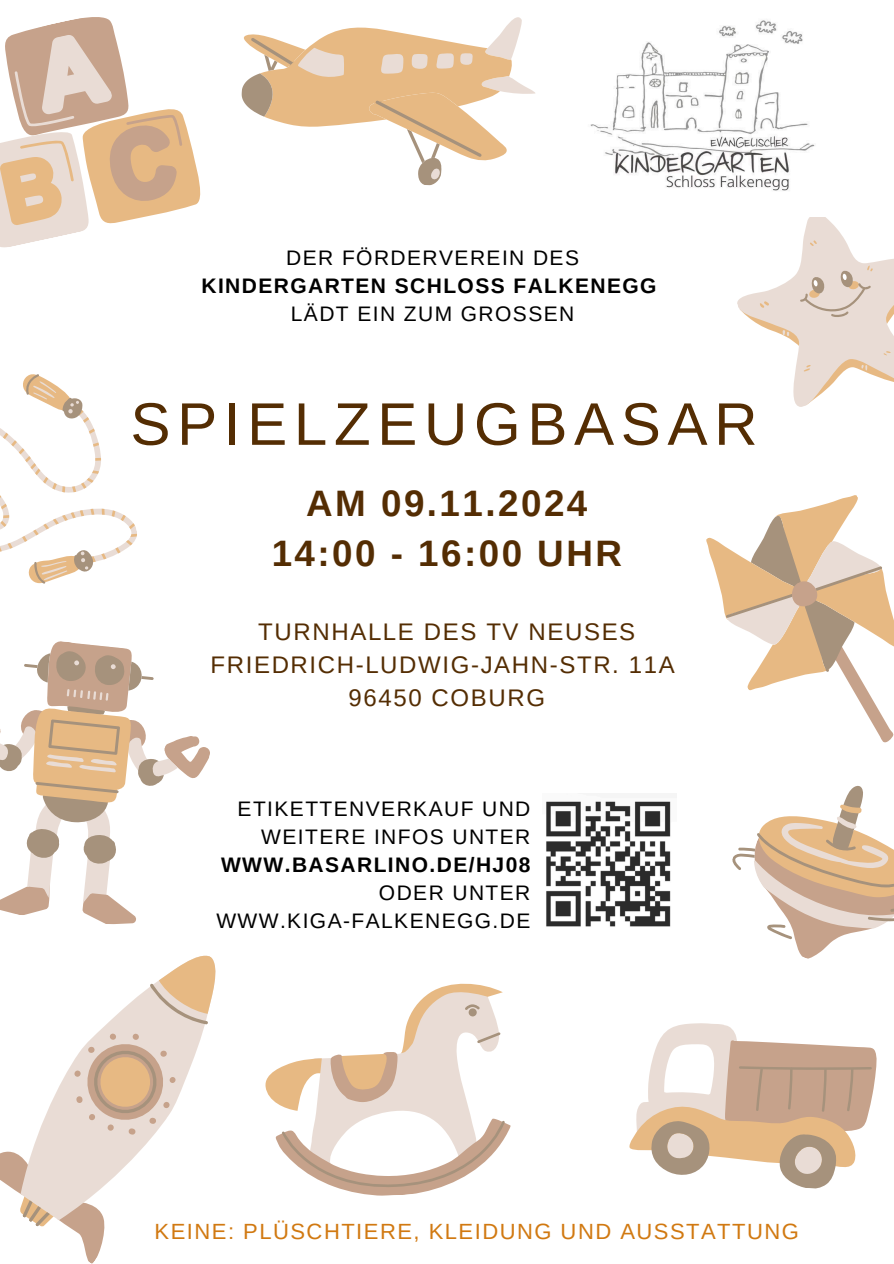
<style>
.page{position:relative;width:894px;height:1264px;background:#fff}
.page>*{position:absolute;margin:0;border:0;box-sizing:border-box;transform-origin:0 0}
.t1{font:60px "Arimo";letter-spacing:.11em;color:#542d03}
.t2{font:700 36.75px/49.5px "Arimo";letter-spacing:.065em;color:#542d03;text-align:center}
.t3{font:24px/32.7px "Arimo";letter-spacing:.065em;color:#542d03;text-align:center}
.t4{font:22.05px "Arimo";letter-spacing:.07em;color:#d17911}
.t5{font:21px "Arimo";letter-spacing:.07em;color:#000}
.t6{font:700 21px/28.2px "Arimo";letter-spacing:.065em;color:#000;text-align:right}
.s1{font-weight:400}
</style>
<div class="page">
<svg style="left:629px;top:1023px;width:248px;height:166px"></svg>
<svg style="left:4px;top:641px;width:206px;height:284px"></svg>
<svg style="left:0;top:650px;width:188px;height:261px"></svg>
<svg style="left:0;top:644px;width:175px;height:226px"></svg>
<svg style="left:83px;top:1241px;width:20px;height:22px"></svg>
<svg style="left:1px;top:983px;width:207px;height:258px"></svg>
<svg style="left:156px;top:955px;width:60px;height:63px"></svg>
<svg style="left:265px;top:983px;width:246px;height:213px"></svg>
<svg style="left:517px;top:17px;width:18px;height:77px"></svg>
<svg style="left:241px;top:17px;width:276px;height:169px"></svg>
<svg style="left:706px;top:495px;width:187px;height:248px"></svg>
<svg style="left:0;top:17px;width:201px;height:231px"></svg>
<svg style="left:0;top:374px;width:137px;height:210px"></svg>
<svg style="left:737px;top:217px;width:156px;height:190px"></svg>
<svg style="left:732px;top:785px;width:161px;height:174px"></svg>
<img style="left:590px;top:20px;width:225px;height:171px">
<img style="left:546px;top:801px;width:125px;height:126px">
<p class="t5" style="left:286px;top:246px;width:294px">DER FÖRDERVEREIN DES</p>
<p class="t6" style="left:201px;top:271px;width:456px">KINDERGARTEN SCHLOSS FALKENEGG</p>
<p class="t5" style="left:291px;top:302px;width:285px">LÄDT EIN ZUM GROSSEN</p>
<p class="t1" style="left:130px;top:390px;width:628px">SPIELZEUGBASAR</p>
<p class="t2" style="left:271px;top:478px;width:351px">AM 09.11.2024<br>14:00 - 16:00 UHR</p>
<p class="t3" style="left:210px;top:615px;width:465px">TURNHALLE DES TV NEUSES<br>FRIEDRICH-LUDWIG-JAHN-STR. 11A<br>96450 COBURG</p>
<h1 class="t5" style="left:237px;top:796px;width:294px">ETIKETTENVERKAUF UND</h1>
<p class="t6" style="left:221px;top:822px;width:311px"><span class="s1">WEITERE INFOS UNTER<br></span>WWW.BASARLINO.DE/HJ08</p>
<h2 class="t5" style="left:379px;top:881px;width:153px">ODER UNTER</h2>
<h3 class="t5" style="left:216px;top:909px;width:315px">WWW.KIGA-FALKENEGG.DE</h3>
<p class="t4" style="left:155px;top:1218px;width:645px">KEINE: PLÜSCHTIERE, KLEIDUNG UND AUSSTATTUNG</p>
</div>
